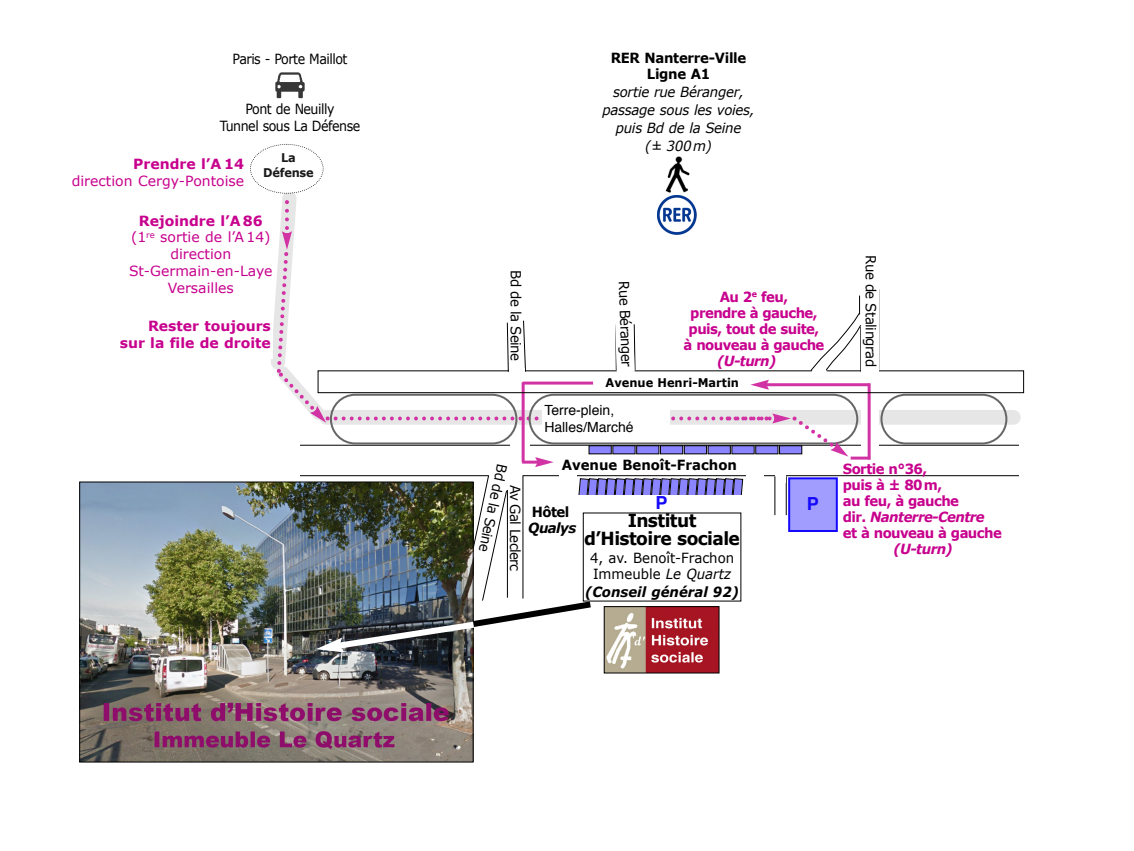
<style>
.page{position:relative;width:1134px;height:851px;background:#fff}
.page>*{position:absolute;margin:0;border:0;box-sizing:border-box;transform-origin:0 0}
.t1{font:700 18px/18px "Verdana";letter-spacing:-.035em;color:#000;text-align:center;scale:.95 1}
.t2{font:700 18px "Helvetica";color:#1509fd}
.t3{font:700 14px/16px "Verdana";letter-spacing:-.045em;color:#c7008d;scale:.95 1}
.t4{font:14px/16.8px "Verdana";color:#c7008d;text-align:center}
.t5{font:italic 14px/18px "Verdana";letter-spacing:-.02em;color:#000;text-align:center;scale:.95 1}
.t6{font:14px "Verdana";letter-spacing:-.04em;color:#000;scale:.95 1}
.t7{font:14px/16.8px "Verdana";letter-spacing:-.04em;color:#000;text-align:center;scale:.9 1}
.t8{font:700 14px/16.8px "Verdana";color:#c7008d;text-align:right}
.t9{font:14px/16px "Verdana";color:#000;scale:.95 1}
.t10{font:700 14px/16px "Verdana";letter-spacing:-.02em;color:#000;text-align:center;scale:.95 1}
.t11{font:14px/16.8px "Helvetica";color:#000}
.t12{font:italic 700 14px "Verdana";color:#000;scale:.95 1}
.t13{font:700 14px "Verdana";color:#000;scale:.95 1}
.t14{font:italic 700 14px "Verdana";letter-spacing:-.045em;color:#c7008d;scale:.95 1}
.t15{font:700 12px "Verdana";color:#000;scale:.95 1}
.t16{font:700 12px/14.4px "Verdana";letter-spacing:-.02em;color:#1a1a1a;text-align:center;scale:.95 1}
.s1{font-weight:700}
.s2{font-style:italic}
</style>
<div class="page">
<div style="left:297px;top:444px;width:727px;height:32px;border:1px solid #000"></div>
<div style="left:319px;top:410px;width:702px;height:14px;background:#e6e6e6;border-radius:7px"></div>
<div style="left:861px;top:369px;width:17px;height:78px;background:#fff"></div>
<hr style="left:851px;top:456px;width:19px;height:3px;background:#d233a4">
<hr style="left:765px;top:383px;width:104px;height:3px;background:#d233a4">
<hr style="left:868px;top:383px;width:3px;height:76px;background:#d233a4">
<svg style="left:880px;top:393px;width:127px;height:51px"></svg>
<img style="left:606px;top:652px;width:111px;height:19px">
<div style="left:1019px;top:444px;width:22px;height:36px;background:#fff"></div>
<div style="left:292px;top:438px;width:8px;height:41px;background:#fff"></div>
<hr style="left:786px;top:476px;width:1px;height:39px;background:#000">
<div style="left:776px;top:471px;width:10px;height:12px;background:#fff"></div>
<div style="left:790px;top:479px;width:46px;height:51px;background:#a19dfe"></div>
<div style="left:788px;top:477px;width:50px;height:55px;border:2px solid #1509fd"></div>
<div style="left:746px;top:472px;width:18px;height:19px;background:#fff"></div>
<img style="left:81px;top:483px;width:390px;height:277px">
<div style="left:318px;top:370px;width:706px;height:23px;border:1px solid #000"></div>
<svg style="left:250px;top:143px;width:611px;height:324px"></svg>
<div style="left:861px;top:253px;width:18px;height:126px;background:#fff"></div>
<img style="left:665px;top:156px;width:25px;height:36px">
<hr style="left:774px;top:476px;width:1px;height:39px;background:#000">
<div style="left:812px;top:367px;width:15px;height:10px;background:#fff;border-radius:50%"></div>
<img style="left:275px;top:72px;width:30px;height:27px">
<img style="left:316px;top:474px;width:427px;height:178px">
<p class="t7" style="left:233px;top:50px;width:129px">Paris - Porte Maillot</p>
<p class="t7" style="left:220px;top:100px;width:158px">Pont de Neuilly<br>Tunnel sous La Défense</p>
<p class="t16" style="left:263px;top:150px;width:55px">La<br>Défense</p>
<p class="t8" style="left:133px;top:155px;width:112px">Prendre l’A 14</p>
<p class="t4" style="left:72px;top:172px;width:174px">direction Cergy-Pontoise</p>
<p class="t4" style="left:129px;top:211px;width:145px"><span class="s1">Rejoindre l’A 86 </span>(1<sup>re</sup> sortie de l’A 14) direction<br>St-Germain-en-Laye<br>Versailles</p>
<p class="t8" style="left:120px;top:317px;width:153px">Rester toujours sur la file de droite</p>
<p class="t10" style="left:611px;top:49px;width:144px">RER Nanterre-Ville<br>Ligne A1</p>
<p class="t5" style="left:602px;top:82px;width:162px">sortie rue Béranger, passage sous les voies, puis Bd de la Seine<br>(± 300 m)</p>
<p class="t6" style="left:525px;top:270px;width:97px;rotate:90deg">Bd de la Seine</p>
<p class="t6" style="left:633px;top:281px;width:92px;rotate:88deg">Rue Béranger</p>
<p class="t3" style="left:684px;top:288px;width:150px;text-align:center">Au 2<sup>e</sup> feu,<br>prendre à gauche, puis, tout de suite, à nouveau à gauche</p>
<p class="t14" style="left:717px;top:351px;width:64px">(U-turn)</p>
<p class="t15" style="left:606px;top:374px;width:142px">Avenue Henri-Martin</p>
<p class="t11" style="left:544px;top:403px;width:91px">Terre-plein,<br>Halles/Marché</p>
<p class="t6" style="left:511px;top:466px;width:95px;rotate:102deg">Bd de la Seine</p>
<p class="t6" style="left:524px;top:484px;width:93px;rotate:90deg">Av Gal Leclerc</p>
<p class="t13" style="left:562px;top:456px;width:186px">Avenue Benoît-Frachon</p>
<p class="t10" style="left:532px;top:503px;width:41px">Hôtel</p>
<p class="t12" style="left:528px;top:519px;width:52px">Qualys</p>
<p class="t2" style="left:655px;top:494px;width:14px">P</p>
<p class="t1" style="left:584px;top:511px;width:165px">Institut d’Histoire sociale</p>
<p class="t9" style="left:590px;top:549px;width:153px">4, av. Benoît-Frachon<br>Immeuble <span class="s2">Le Quartz</span></p>
<p class="t12" style="left:585px;top:583px;width:163px">(Conseil général 92)</p>
<p class="t2" style="left:807px;top:496px;width:14px">P</p>
<p class="t6" style="left:880px;top:255px;width:119px;rotate:90deg">Rue de Stalingrad</p>
<p class="t3" style="left:843px;top:460px;width:169px">Sortie n°36,<br>puis à ± 80 m,<br>au feu, à gauche<br>dir. <span class="s2">Nanterre-Centre </span>et à nouveau à gauche</p>
<p class="t14" style="left:893px;top:539px;width:64px">(U-turn)</p>
</div>
